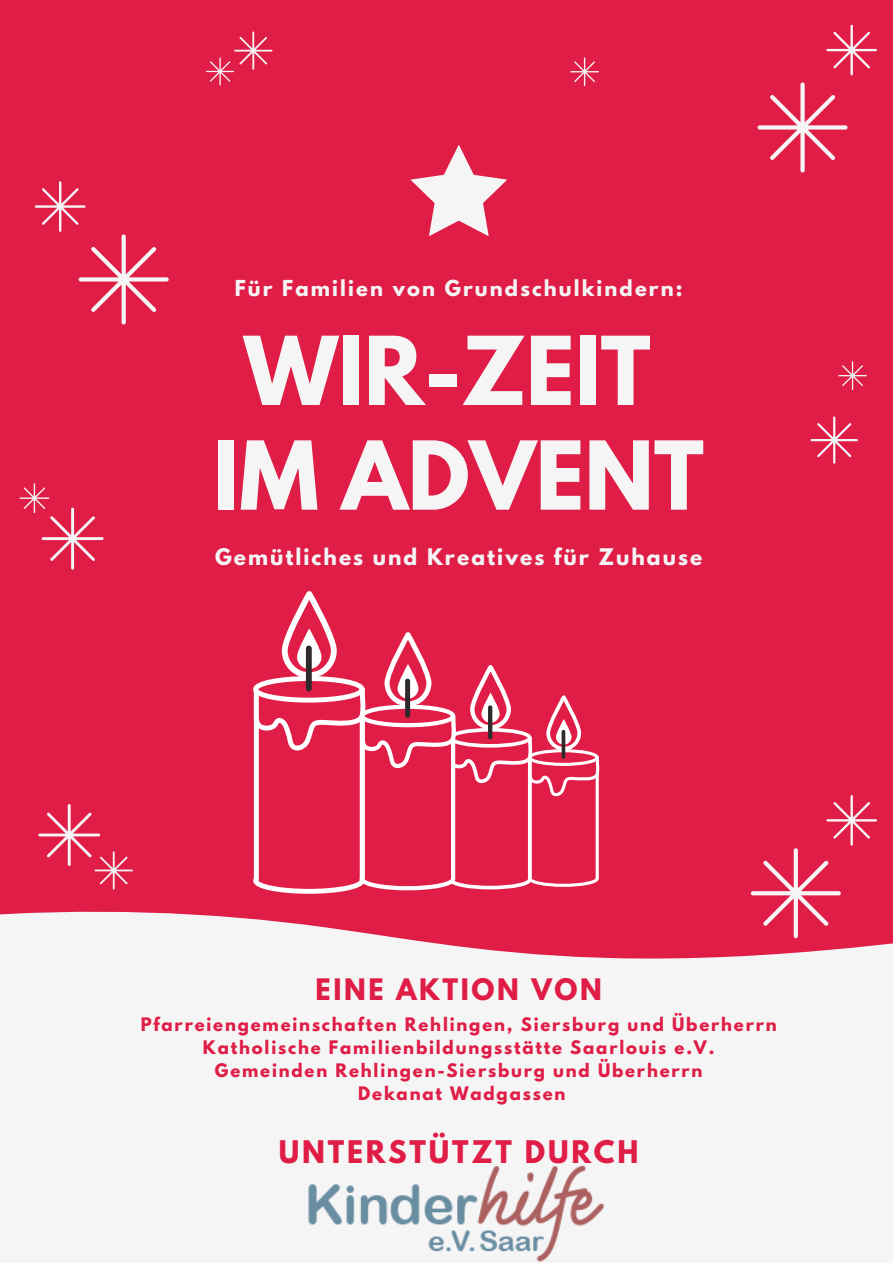
<style>
.page{position:relative;width:893px;height:1263px;background:#df1d46}
.page>*{position:absolute;margin:0;border:0;box-sizing:border-box;transform-origin:0 0}
.t1{font:700 84px/104.7px "League Spartan";color:#f5f5f5;text-align:center}
.t2{font:700 27.6px "League Spartan";letter-spacing:.1em;color:#df1d46}
.t3{font:700 26.25px "League Spartan";letter-spacing:.1em;color:#df1d46}
.t4{font:700 20.25px "League Spartan";letter-spacing:.1em;color:#f5f5f5}
.t5{font:700 19.5px "League Spartan";letter-spacing:.11em;color:#f5f5f5}
.t6{font:700 16.5px/23.1px "League Spartan";letter-spacing:.11em;color:#df1d46;text-align:center}
</style>
<div class="page">
<svg style="left:0;top:889px;width:893px;height:374px;background:#f2dbe0"></svg>
<svg style="left:757px;top:82px;width:90px;height:90px"></svg>
<svg style="left:751px;top:795px;width:126px;height:143px"></svg>
<svg style="left:35px;top:181px;width:134px;height:143px"></svg>
<svg style="left:826px;top:25px;width:51px;height:50px"></svg>
<svg style="left:38px;top:804px;width:95px;height:85px"></svg>
<svg style="left:810px;top:416px;width:48px;height:48px"></svg>
<svg style="left:206px;top:32px;width:66px;height:54px"></svg>
<svg style="left:838px;top:361px;width:29px;height:29px"></svg>
<svg style="left:570px;top:57px;width:29px;height:29px"></svg>
<svg style="left:20px;top:483px;width:84px;height:86px"></svg>
<svg style="left:410px;top:145px;width:97px;height:91px"></svg>
<svg style="left:472px;top:667px;width:37px;height:60px"></svg>
<div style="left:470px;top:665px;width:41px;height:64px;border:4px solid #fff;border-radius:18px"></div>
<svg style="left:256px;top:678px;width:106px;height:22px"></svg>
<div style="left:253px;top:676px;width:111px;height:27px;border:5px solid #fff;border-radius:50%"></div>
<svg style="left:285px;top:594px;width:49px;height:81px"></svg>
<div style="left:282px;top:591px;width:55px;height:87px;border:6px solid #fff;border-radius:25px"></div>
<svg style="left:297px;top:628px;width:24px;height:41px"></svg>
<div style="left:306px;top:648px;width:6px;height:40px;background:#2e2a2b"></div>
<svg style="left:253px;top:685px;width:346px;height:209px"></svg>
<svg style="left:362px;top:707px;width:91px;height:18px"></svg>
<div style="left:360px;top:705px;width:95px;height:22px;border:4px solid #fff;border-radius:50%"></div>
<svg style="left:387px;top:635px;width:42px;height:69px"></svg>
<div style="left:384px;top:632px;width:47px;height:74px;border:5px solid #fff;border-radius:21px"></div>
<svg style="left:397px;top:664px;width:21px;height:35px"></svg>
<div style="left:405px;top:681px;width:5px;height:34px;background:#2e2a2b"></div>
<img style="left:309px;top:1166px;width:300px;height:95px">
<p class="t5" style="left:235px;top:278px;width:449px">Für Familien von Grundschulkindern:</p>
<h1 class="t1" style="left:213px;top:329px;width:492px">WIR-ZEIT<br>IM ADVENT</h1>
<p class="t4" style="left:215px;top:546px;width:489px">Gemütliches und Kreatives für Zuhause</p>
<h3 class="t3" style="left:315px;top:976px;width:288px">EINE AKTION VON</h3>
<p class="t6" style="left:141px;top:1015px;width:637px">Pfarreiengemeinschaften Rehlingen, Siersburg und Überherrn Katholische Familienbildungsstätte Saarlouis e.V.<br>Gemeinden Rehlingen-Siersburg und Überherrn<br>Dekanat Wadgassen</p>
<h2 class="t2" style="left:279px;top:1138px;width:361px">UNTERSTÜTZT DURCH</h2>
</div>
